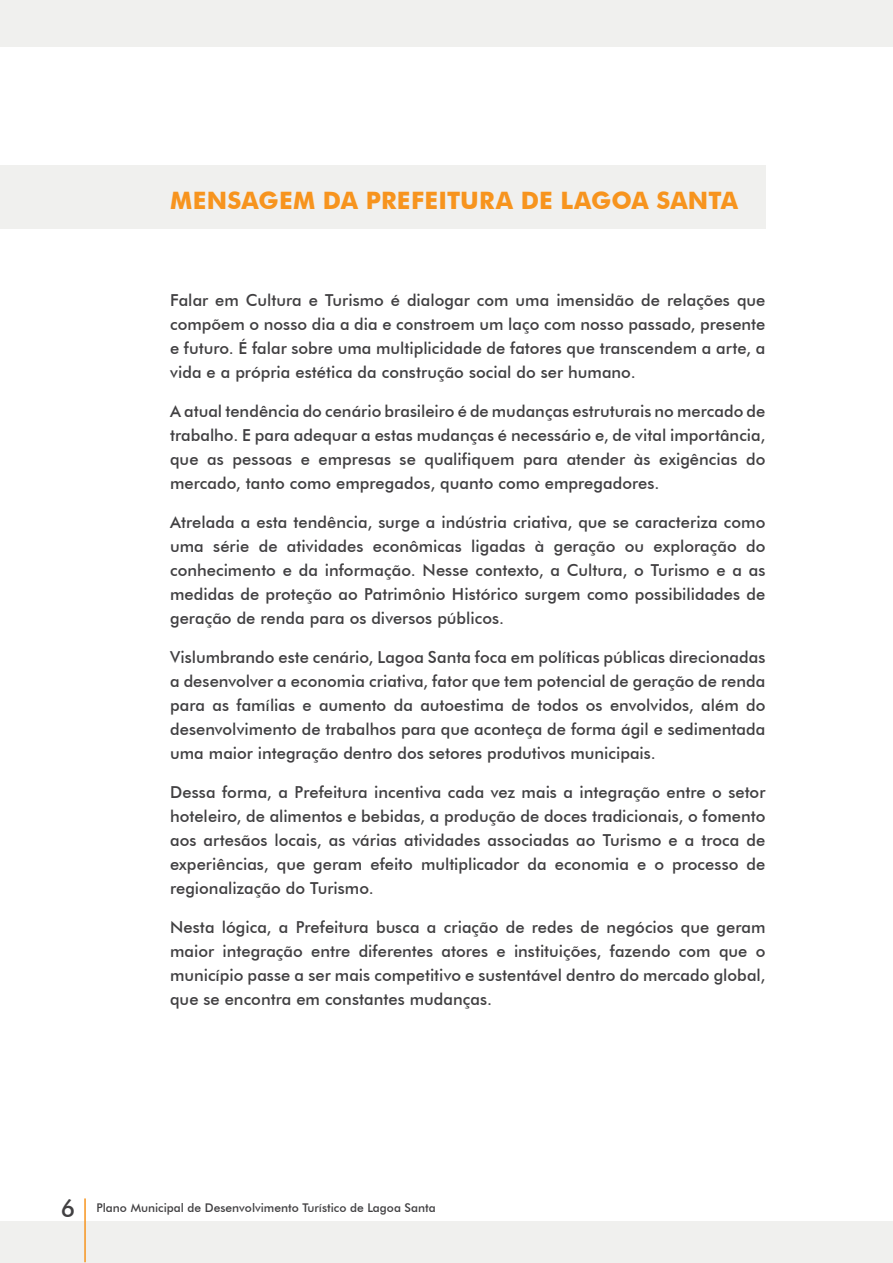
<style>
.page{position:relative;width:893px;height:1263px;background:#fff}
.page>*{position:absolute;margin:0;border:0;box-sizing:border-box;transform-origin:0 0}
.t1{font:700 24px "Futura BT";letter-spacing:.01em;color:#f7941e}
.t2{font:500 16.5px/24px "Futura BT";color:#414042;text-align:justify}
.t3{font:500 12px "Futura BT";color:#414042}
.s1{font-size:24px}
</style>
<div class="page">
<div style="left:0;top:1221px;width:893px;height:42px;background:#f0f0ee"></div>
<hr style="left:84px;top:1198px;width:2px;height:64px;background:#f7941e">
<div style="left:0;top:0;width:893px;height:47px;background:#f0f0ee"></div>
<div style="left:0;top:165px;width:765px;height:64px;background:#f0f0ee"></div>
<h1 class="t1" style="left:170px;top:185px;width:41px">MENSAGEM</h1>
<h1 class="t1" style="left:323px;top:185px;width:74px">DA PREFEITURA</h1>
<h1 class="t1" style="left:521px;top:185px;width:74px">DE LAGOA</h1>
<h1 class="t1" style="left:656px;top:185px;width:33px">SANTA</h1>
<p class="t2" style="left:170px;top:288px;width:597px">Falar em Cultura e Turismo é dialogar com uma imensidão de relações que compõem o nosso dia a dia e constroem um laço com nosso passado, presente e futuro. É falar sobre uma multiplicidade de fatores que transcendem a arte, a vida e a própria estética da construção social do ser humano.</p>
<p class="t2" style="left:170px;top:399px;width:597px">A atual tendência do cenário brasileiro é de mudanças estruturais no mercado de trabalho. E para adequar a estas mudanças é necessário e, de vital importância, que as pessoas e empresas se qualifiquem para atender às exigências do mercado, tanto como empregados, quanto como empregadores.</p>
<p class="t2" style="left:170px;top:510px;width:597px">Atrelada a esta tendência, surge a indústria criativa, que se caracteriza como uma série de atividades econômicas ligadas à geração ou exploração do conhecimento e da informação. Nesse contexto, a Cultura, o Turismo e a as medidas de proteção ao Patrimônio Histórico surgem como possibilidades de geração de renda para os diversos públicos.</p>
<p class="t2" style="left:170px;top:645px;width:597px">Vislumbrando este cenário, Lagoa Santa foca em políticas públicas direcionadas a desenvolver a economia criativa, fator que tem potencial de geração de renda para as famílias e aumento da autoestima de todos os envolvidos, além do desenvolvimento de trabalhos para que aconteça de forma ágil e sedimentada uma maior integração dentro dos setores produtivos municipais.</p>
<p class="t2" style="left:170px;top:780px;width:597px">Dessa forma, a Prefeitura incentiva cada vez mais a integração entre o setor hoteleiro, de alimentos e bebidas, a produção de doces tradicionais, o fomento aos artesãos locais, as várias atividades associadas ao Turismo e a troca de experiências, que geram efeito multiplicador da economia e o processo de regionalização do Turismo.</p>
<p class="t2" style="left:170px;top:915px;width:597px">Nesta lógica, a Prefeitura busca a criação de redes de negócios que geram maior integração entre diferentes atores e instituições, fazendo com que o município passe a ser mais competitivo e sustentável dentro do mercado global, que se encontra em constantes mudanças.</p>
<p class="t3" style="left:61px;top:1200px;width:377px"><span class="s1">6</span> Plano Municipal de Desenvolvimento Turístico de Lagoa Santa</p>
</div>
